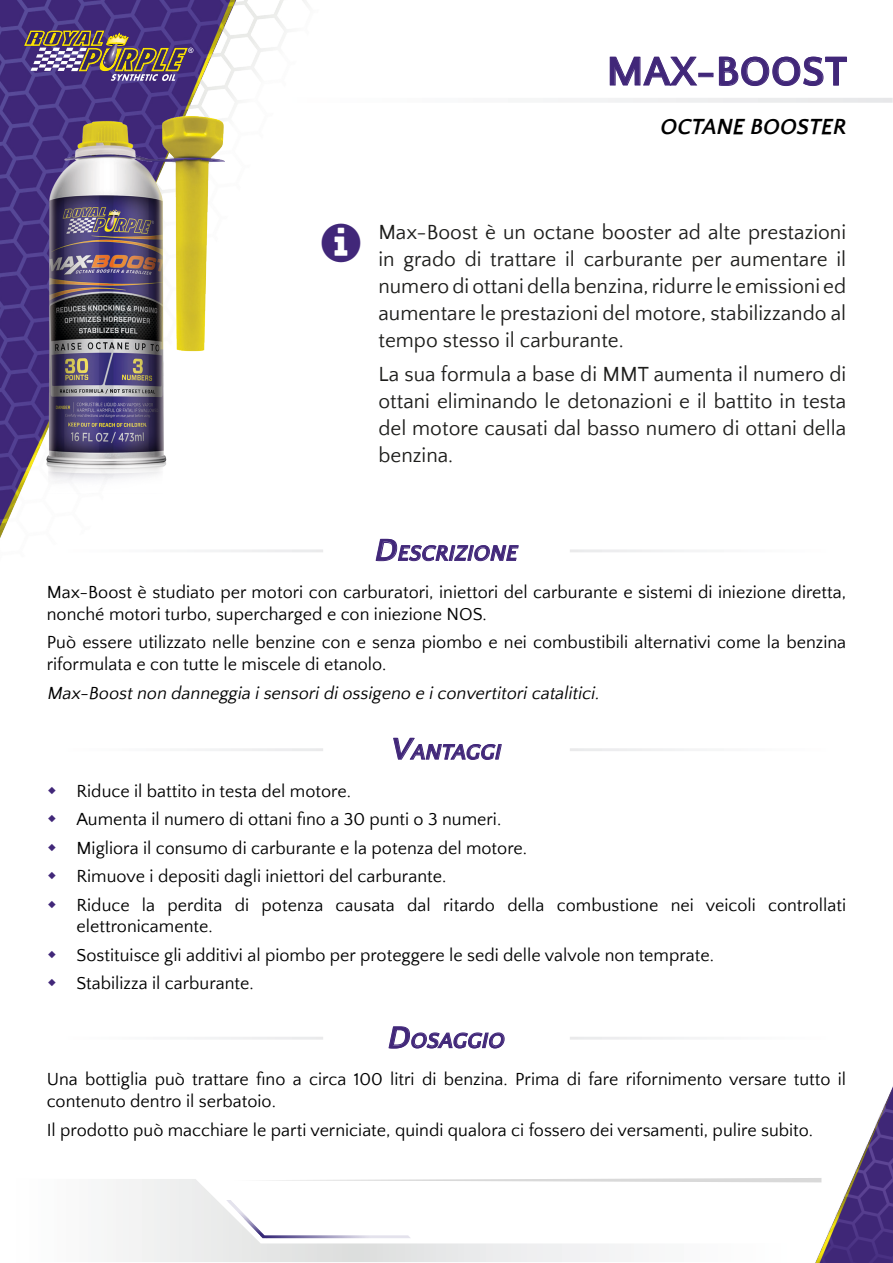
<style>
.page{position:relative;width:893px;height:1263px;background:#fff}
.page>*{position:absolute;margin:0;border:0;box-sizing:border-box;transform-origin:0 0}
.t1{font:700 42px "Quattrocento Sans";color:#412779}
.t2{font:italic 700 22.5px "Quattrocento Sans";color:#000}
.t3{font:italic 700 22.05px "Quattrocento Sans";color:#412779}
.t4{font:21px/27px "Quattrocento Sans";color:#1d1d1b;text-align:justify}
.t5{font:18px/28.3px "Quattrocento Sans";color:#000}
.t6{font:italic 18px "Quattrocento Sans";color:#000}
.s1{font-size:31.5px}
</style>
<div class="page">
<svg style="left:116px;top:1179px;width:683px;height:83px"></svg>
<svg style="left:235px;top:1178px;width:580px;height:4px"></svg>
<div style="left:543px;top:98px;width:350px;height:5px;background:#efeff0"></div>
<svg style="left:570px;top:549px;width:137px;height:3px"></svg>
<img style="left:0;top:0;width:323px;height:552px">
<svg style="left:376px;top:539px;width:143px;height:22px"></svg>
<svg style="left:23px;top:30px;width:170px;height:51px;background:#6f5d70"></svg>
<img style="left:815px;top:1086px;width:78px;height:177px">
<img style="left:226px;top:1201px;width:188px;height:39px">
<img style="left:47px;top:117px;width:177px;height:377px">
<svg style="left:610px;top:57px;width:87px;height:29px"></svg>
<div style="left:699px;top:73px;width:14px;height:4px;border:1px solid #412779"></div>
<svg style="left:719px;top:57px;width:128px;height:29px"></svg>
<svg style="left:187px;top:748px;width:136px;height:3px"></svg>
<svg style="left:570px;top:748px;width:137px;height:3px"></svg>
<svg style="left:393px;top:738px;width:109px;height:22px"></svg>
<svg style="left:187px;top:1037px;width:136px;height:3px"></svg>
<svg style="left:570px;top:1037px;width:137px;height:3px"></svg>
<svg style="left:389px;top:1026px;width:115px;height:22px"></svg>
<svg style="left:322px;top:223px;width:1px;height:39px"></svg>
<h1 class="t1" style="left:607px;top:49px;width:242px">MAX-BOOST</h1>
<p class="t2" style="left:660px;top:115px;width:188px">OCTANE BOOSTER</p>
<p class="t4" style="left:378px;top:219px;width:469px">Max-Boost è un octane booster ad alte prestazioni in grado di trattare il carburante per aumentare il numero di ottani della benzina, ridurre le emissioni ed aumentare le prestazioni del motore, stabilizzando al tempo stesso il carburante.</p>
<p class="t4" style="left:378px;top:361px;width:469px">La sua formula a base di MMT aumenta il numero di ottani eliminando le detonazioni e il battito in testa del motore causati dal basso numero di ottani della benzina.</p>
<p class="t3" style="left:375px;top:542px;width:144px"><span class="s1">D</span>ESCRIZIONE</p>
<p class="t5" style="left:47px;top:582px;width:801px;line-height:21.6px">Max-Boost è studiato per motori con carburatori, iniettori del carburante e sistemi di iniezione diretta, nonché motori turbo, supercharged e con iniezione NOS.</p>
<p class="t5" style="left:47px;top:632px;width:801px;line-height:21.6px">Può essere utilizzato nelle benzine con e senza piombo e nei combustibili alternativi come la benzina riformulata e con tutte le miscele di etanolo.</p>
<p class="t6" style="left:47px;top:683px;width:557px">Max-Boostnon danneggia isensoridiossigeno e iconvertitoricatalitici.</p>
<p class="t3" style="left:392px;top:740px;width:111px"><span class="s1">V</span>ANTAGGI</p>
<p class="t5" style="left:77px;top:777px;width:771px">Riduce il battito in testa del motore.<br>Aumenta il numero di ottani fino a 30 punti o 3 numeri.<br>Migliora il consumo di carburante e la potenza del motore.<br>Rimuove i depositi dagli iniettori del carburante.<br>Riduce la perdita di potenza causata dal ritardo della combustione nei veicoli controllati</p>
<p class="t5" style="left:77px;top:913px;width:639px">elettronicamente.<br>Sostituisce gli additivi al piombo per proteggere le sedi delle valvole non temprate.<br>Stabilizza il carburante.</p>
<p class="t3" style="left:388px;top:1029px;width:118px"><span class="s1">D</span>OSAGGIO</p>
<p class="t5" style="left:47px;top:1069px;width:801px;line-height:21.6px">Una bottiglia può trattare fino a circa 100 litri di benzina. Prima di fare rifornimento versare tutto il contenuto dentro il serbatoio.</p>
<p class="t5" style="left:47px;top:1116px;width:768px">Il prodotto può macchiare le parti verniciate, quindi qualora ci fossero dei versamenti, pulire subito.</p>
</div>
